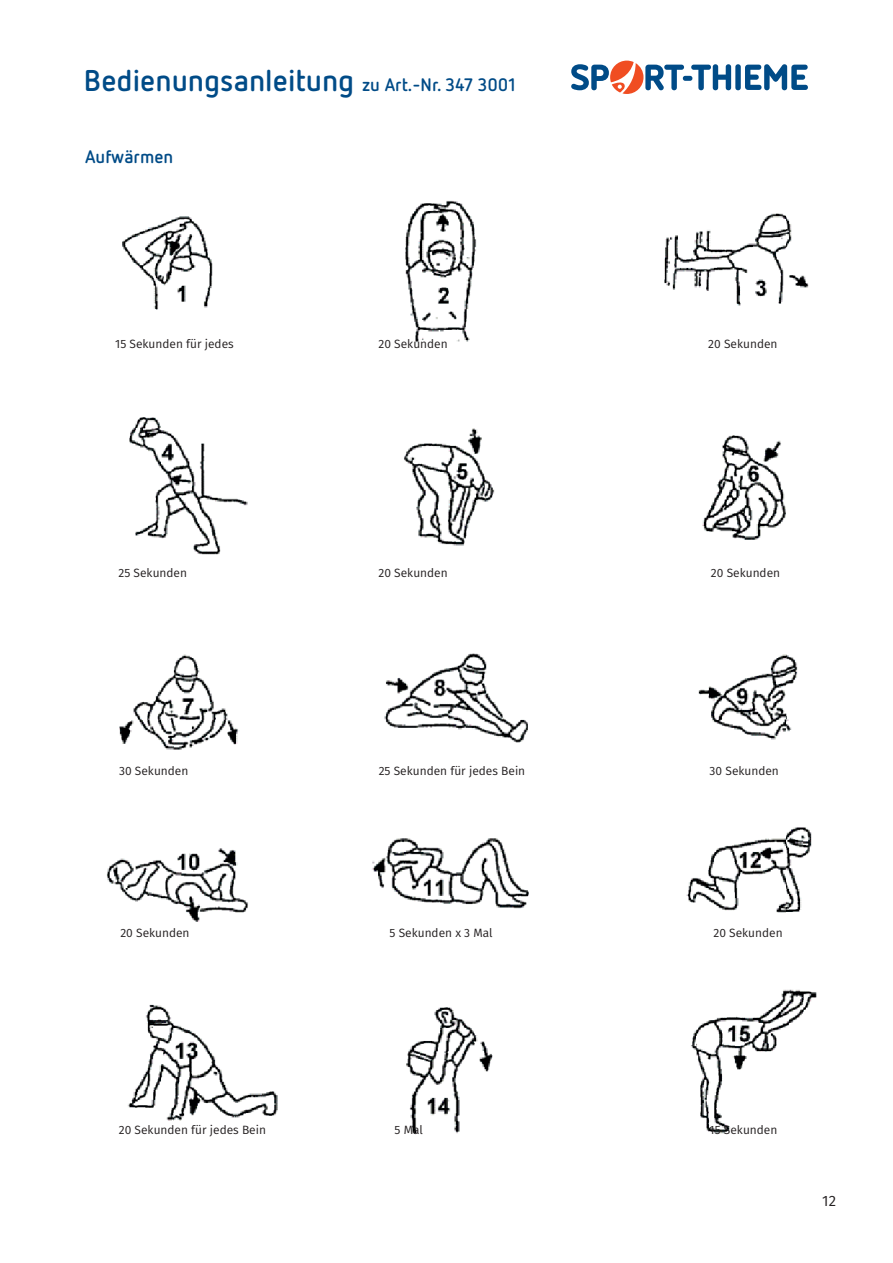
<style>
.page{position:relative;width:893px;height:1263px;background:#fff}
.page>*{position:absolute;margin:0;border:0;box-sizing:border-box;transform-origin:0 0}
.t1{font:700 30px "Netto Pro";color:#004b87}
.t2{font:700 18px "Netto Pro";color:#004b87}
.t3{font:15px "Fira Sans";color:#231f20}
.t4{font:12px "Fira Sans";color:#231f20}
.s1{font-size:18px}
</style>
<div class="page">
<svg style="left:571px;top:61px;width:237px;height:33px"></svg>
<img style="left:107px;top:200px;width:710px;height:934px">
<h1 class="t1" style="left:84px;top:61px;width:433px">Bedienungsanleitung <span class="s1">zu Art.-Nr. 347 3001</span></h1>
<h2 class="t2" style="left:85px;top:144px;width:90px">Aufwärmen</h2>
<p class="t4" style="left:115px;top:335px;width:120px">15 Sekunden für jedes</p>
<p class="t4" style="left:378px;top:335px;width:71px">20 Sekunden</p>
<p class="t4" style="left:708px;top:335px;width:71px">20 Sekunden</p>
<p class="t4" style="left:118px;top:564px;width:70px">25 Sekunden</p>
<p class="t4" style="left:378px;top:564px;width:71px">20 Sekunden</p>
<p class="t4" style="left:711px;top:564px;width:71px">20 Sekunden</p>
<p class="t4" style="left:379px;top:761px;width:148px">25 Sekunden für jedes Bein</p>
<p class="t4" style="left:119px;top:762px;width:71px">30 Sekunden</p>
<p class="t4" style="left:710px;top:762px;width:71px">30 Sekunden</p>
<p class="t4" style="left:120px;top:923px;width:71px">20 Sekunden</p>
<p class="t4" style="left:713px;top:923px;width:71px">20 Sekunden</p>
<p class="t4" style="left:389px;top:924px;width:105px">5 Sekunden x 3 Mal</p>
<p class="t4" style="left:119px;top:1121px;width:149px">20 Sekunden für jedes Bein</p>
<p class="t4" style="left:395px;top:1121px;width:30px">5 Mal</p>
<p class="t4" style="left:710px;top:1121px;width:69px">15 Sekunden</p>
<p class="t3" style="left:822px;top:1190px;width:15px">12</p>
</div>
